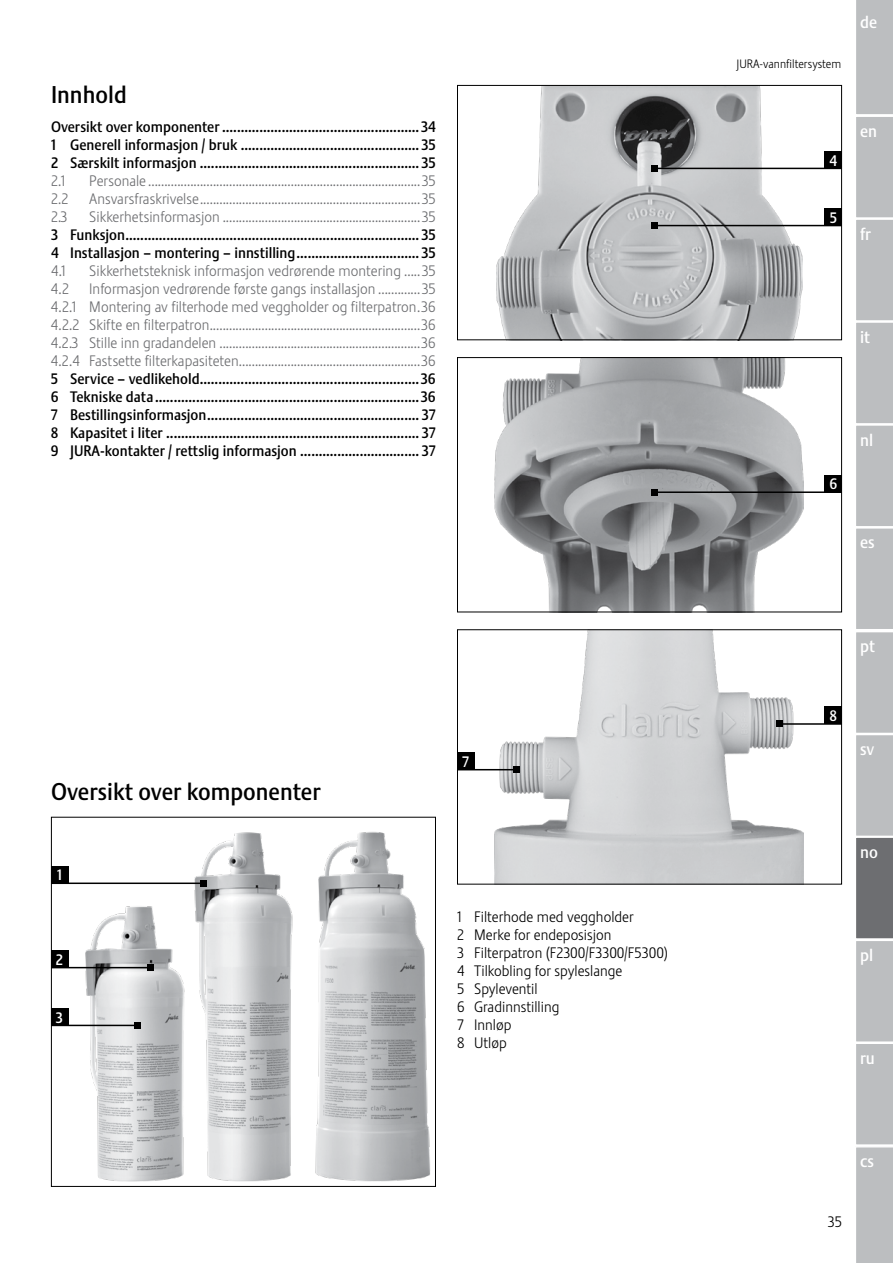
<style>
.page{position:relative;width:893px;height:1263px;background:#fff}
.page>*{position:absolute;margin:0;border:0;box-sizing:border-box;transform-origin:0 0}
.t1{font:24px "Stalemate Pro 2 J Medium";color:#000}
.t2{font:16.8px "Stalemate Pro 2 J Medium";color:#fff}
.t3{font:15px/18px "Stalemate Pro 2 J Medium";color:#000;text-align:justify}
.t4{font:15px/18px "Stalemate Pro 2 J Light";color:#6d6e71;text-align:justify}
.t5{font:15px/18px "Stalemate Pro 2 J Light";color:#000}
.t6{font:15px "Stalemate Pro 2 J Medium";color:#fff}
.t7{font:12px "Stalemate Pro 2 J Light";color:#000}
</style>
<div class="page">
<svg style="left:856px;top:0;width:37px;height:1263px;background:#b7b9bb"></svg>
<img style="left:496px;top:87px;width:307px;height:251px">
<div style="left:457px;top:85px;width:385px;height:255px;border:1px solid #000"></div>
<img style="left:495px;top:359px;width:309px;height:251px">
<div style="left:457px;top:357px;width:385px;height:255px;border:1px solid #000"></div>
<img style="left:495px;top:631px;width:309px;height:251px">
<div style="left:457px;top:629px;width:385px;height:255px;border:1px solid #000"></div>
<img style="left:53px;top:832px;width:378px;height:350px">
<div style="left:51px;top:817px;width:385px;height:370px;border:1px solid #000"></div>
<hr style="left:457px;top:769px;width:59px;height:1px;background:#000">
<svg style="left:513px;top:767px;width:6px;height:6px"></svg>
<div style="left:457px;top:753px;width:17px;height:17px;background:#000"></div>
<hr style="left:779px;top:723px;width:63px;height:2px;background:#000">
<svg style="left:776px;top:721px;width:6px;height:6px"></svg>
<div style="left:825px;top:707px;width:17px;height:17px;background:#000"></div>
<hr style="left:654px;top:491px;width:188px;height:2px;background:#000">
<svg style="left:651px;top:489px;width:6px;height:6px"></svg>
<div style="left:825px;top:475px;width:17px;height:17px;background:#000"></div>
<hr style="left:654px;top:225px;width:188px;height:1px;background:#000">
<svg style="left:651px;top:223px;width:6px;height:6px"></svg>
<div style="left:825px;top:209px;width:17px;height:17px;background:#000"></div>
<hr style="left:654px;top:168px;width:188px;height:1px;background:#000">
<svg style="left:651px;top:165px;width:6px;height:6px"></svg>
<div style="left:825px;top:151px;width:17px;height:17px;background:#000"></div>
<hr style="left:51px;top:882px;width:152px;height:2px;background:#000">
<svg style="left:200px;top:880px;width:6px;height:6px"></svg>
<div style="left:51px;top:866px;width:17px;height:17px;background:#000"></div>
<hr style="left:51px;top:967px;width:100px;height:1px;background:#000">
<svg style="left:148px;top:965px;width:6px;height:6px"></svg>
<div style="left:51px;top:951px;width:17px;height:17px;background:#000"></div>
<hr style="left:51px;top:1025px;width:86px;height:1px;background:#000">
<svg style="left:134px;top:1022px;width:6px;height:6px"></svg>
<div style="left:51px;top:1008px;width:17px;height:17px;background:#000"></div>
<h1 class="t1" style="left:51px;top:80px;width:77px">Innhold</h1>
<p class="t3" style="left:51px;top:118px;width:386px">Oversikt over komponenter .....................................................34<br>1 Generell informasjon / bruk ................................................ 35<br>2 Særskilt informasjon ........................................................... 35</p>
<p class="t4" style="left:51px;top:172px;width:16px">2.1</p>
<p class="t4" style="left:89px;top:172px;width:348px">Personale ....................................................................................35</p>
<p class="t4" style="left:51px;top:190px;width:19px">2.2</p>
<p class="t4" style="left:89px;top:190px;width:348px">Ansvarsfraskrivelse....................................................................35</p>
<p class="t4" style="left:51px;top:208px;width:18px">2.3</p>
<p class="t4" style="left:89px;top:208px;width:348px">Sikkerhetsinformasjon .............................................................35</p>
<p class="t3" style="left:51px;top:226px;width:386px">3 Funksjon............................................................................... 35<br>4 Installasjon – montering – innstilling................................. 35</p>
<p class="t4" style="left:51px;top:262px;width:16px">4.1</p>
<p class="t4" style="left:89px;top:262px;width:348px">Sikkerhetsteknisk informasjon vedrørende montering .....35</p>
<p class="t4" style="left:51px;top:280px;width:20px">4.2</p>
<p class="t4" style="left:51px;top:280px;width:386px;text-indent:38px">Informasjon vedrørende første gangs installasjon .............35<br>4.2.1 Montering av filterhode med veggholder og filterpatron.36<br>4.2.2 Skifte en filterpatron.................................................................36<br>4.2.3 Stille inn gradandelen ..............................................................36<br>4.2.4 Fastsette filterkapasiteten........................................................36</p>
<p class="t3" style="left:51px;top:370px;width:386px">5 Service – vedlikehold...........................................................36<br>6 Tekniske data.......................................................................36<br>7 Bestillingsinformasjon......................................................... 37<br>8 Kapasitet i liter .................................................................... 37<br>9 JURA-kontakter / rettslig informasjon ................................ 37</p>
<h1 class="t1" style="left:51px;top:777px;width:271px">Oversikt over komponenter</h1>
<p class="t6" style="left:57px;top:866px;width:6px">1</p>
<p class="t6" style="left:56px;top:950px;width:9px">2</p>
<p class="t6" style="left:56px;top:1008px;width:9px">3</p>
<p class="t6" style="left:462px;top:752px;width:9px">7</p>
<p class="t5" style="left:457px;top:907px;width:212px">1 Filterhode med veggholder<br>2 Merke for endeposisjon<br>3 Filterpatron (F2300/F3300/F5300)<br>4 Tilkobling for spyleslange<br>5 Spyleventil<br>6 Gradinnstilling<br>7 Innløp<br>8 Utløp</p>
<p class="t7" style="left:736px;top:57px;width:106px">JURA-vannfiltersystem</p>
<p class="t2" style="left:860px;top:12px;width:19px">de</p>
<p class="t6" style="left:830px;top:151px;width:9px">4</p>
<p class="t6" style="left:830px;top:208px;width:9px">5</p>
<p class="t2" style="left:860px;top:121px;width:19px">en</p>
<p class="t2" style="left:860px;top:224px;width:13px">fr</p>
<p class="t2" style="left:860px;top:327px;width:11px">it</p>
<p class="t6" style="left:829px;top:475px;width:9px">6</p>
<p class="t2" style="left:860px;top:430px;width:15px">nl</p>
<p class="t2" style="left:860px;top:532px;width:16px">es</p>
<p class="t6" style="left:830px;top:707px;width:9px">8</p>
<p class="t2" style="left:860px;top:636px;width:16px">pt</p>
<p class="t2" style="left:860px;top:739px;width:16px">sv</p>
<p class="t2" style="left:860px;top:842px;width:19px">no</p>
<p class="t2" style="left:860px;top:945px;width:15px">pl</p>
<p class="t2" style="left:860px;top:1048px;width:16px">ru</p>
<p class="t2" style="left:860px;top:1151px;width:15px">cs</p>
<p class="t5" style="left:828px;top:1213px;width:16px">35</p>
</div>
